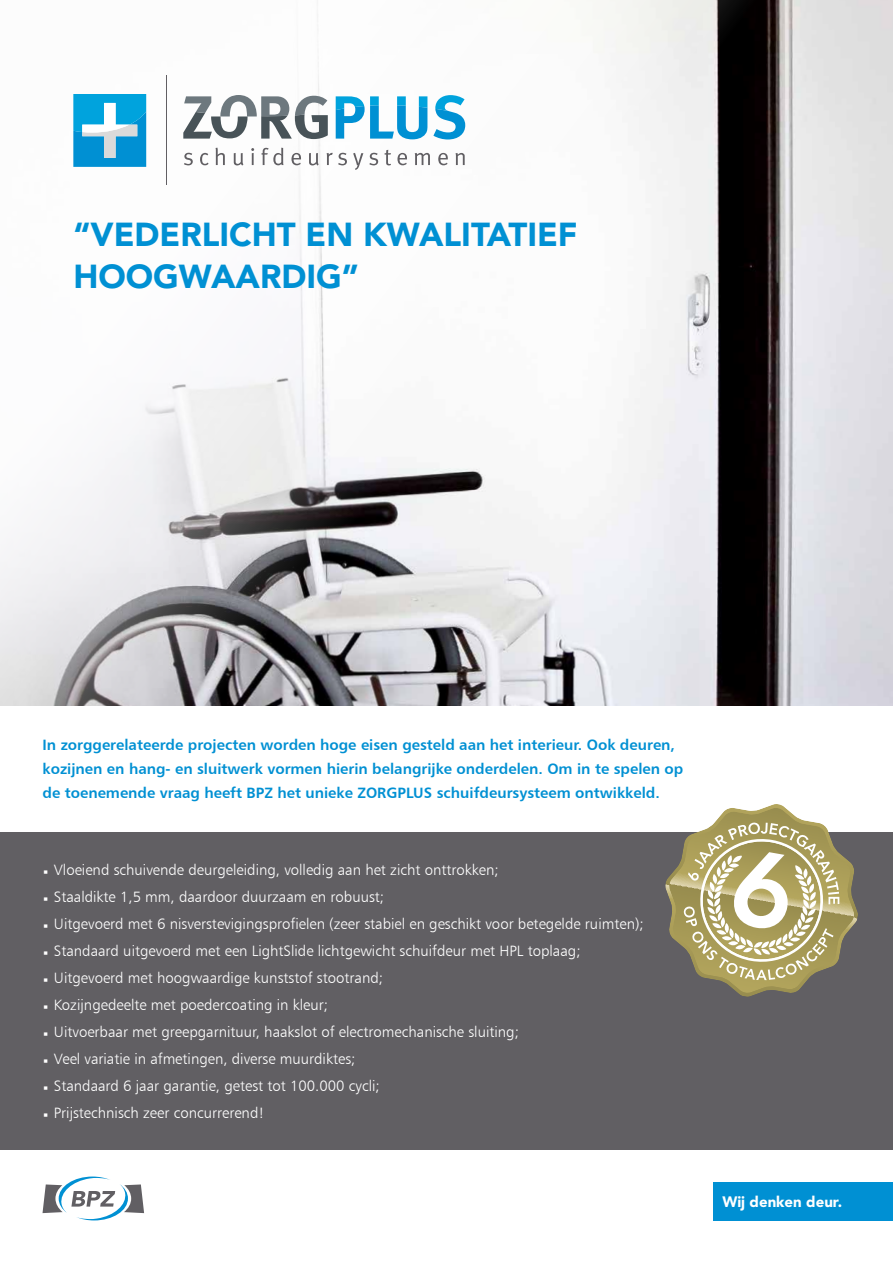
<style>
.page{position:relative;width:893px;height:1263px;background:#fff}
.page>*{position:absolute;margin:0;border:0;box-sizing:border-box;transform-origin:0 0}
.t1{font:900 33px/42px "Avenir LT Std";color:#0090d3}
.t2{font:15px "Humanist 777 BT Light B";color:#fff}
.t3{font:15px/24px "Humanist 777 BT Bold B";color:#0090d3}
.t4{font:900 15px "Avenir LT Std";color:#fff}
.s1{font-family:"Verdana"}
</style>
<div class="page">
<img style="left:0;top:0;width:893px;height:706px">
<svg style="left:184px;top:153px;width:9px;height:12px"></svg>
<svg style="left:200px;top:153px;width:9px;height:12px"></svg>
<svg style="left:216px;top:148px;width:9px;height:17px"></svg>
<svg style="left:234px;top:153px;width:9px;height:13px"></svg>
<svg style="left:251px;top:148px;width:3px;height:17px"></svg>
<svg style="left:262px;top:148px;width:21px;height:17px"></svg>
<svg style="left:291px;top:153px;width:10px;height:12px"></svg>
<svg style="left:309px;top:153px;width:10px;height:13px"></svg>
<svg style="left:327px;top:153px;width:20px;height:12px"></svg>
<svg style="left:353px;top:153px;width:10px;height:17px"></svg>
<svg style="left:369px;top:153px;width:9px;height:12px"></svg>
<svg style="left:385px;top:150px;width:6px;height:15px"></svg>
<svg style="left:397px;top:153px;width:10px;height:12px"></svg>
<svg style="left:415px;top:153px;width:15px;height:12px"></svg>
<svg style="left:438px;top:153px;width:10px;height:12px"></svg>
<svg style="left:455px;top:153px;width:10px;height:12px"></svg>
<svg style="left:433px;top:95px;width:32px;height:44px"></svg>
<svg style="left:336px;top:96px;width:91px;height:43px"></svg>
<svg style="left:183px;top:95px;width:145px;height:44px"></svg>
<svg style="left:73px;top:94px;width:73px;height:73px;background:#35abdc"></svg>
<hr style="left:166px;top:76px;width:1px;height:109px;background:#615f63">
<div style="left:714px;top:1182px;width:179px;height:38px;background:#0090d3"></div>
<div style="left:0;top:831px;width:893px;height:319px;background:#615f63"></div>
<svg style="left:665px;top:804px;width:193px;height:193px"></svg>
<svg style="left:43px;top:1176px;width:101px;height:44px"></svg>
<h1 class="t1" style="left:73px;top:216px;width:506px">“VEDERLICHT EN KWALITATIEF<br>HOOGWAARDIG”</h1>
<p class="t3" style="left:43px;top:734px;width:642px">In zorggerelateerde projecten worden hoge eisen gesteld aan het interieur. Ook deuren, kozijnen en hang- en sluitwerk vormen hierin belangrijke onderdelen. Om in te spelen op de toenemende vraag heeft BPZ het unieke ZORGPLUS schuifdeursysteem ontwikkeld.</p>
<p class="t2" style="left:43px;top:863px;width:457px"><span class="s1">▪</span> Vloeiend schuivende deurgeleiding, volledig aan het zicht onttrokken;</p>
<p class="t2" style="left:43px;top:890px;width:342px"><span class="s1">▪</span> Staaldikte 1,5 mm, daardoor duurzaam en robuust;</p>
<p class="t2" style="left:43px;top:917px;width:602px"><span class="s1">▪</span> Uitgevoerd met 6 nisverstevigingsprofielen (zeer stabiel en geschikt voor betegelde ruimten);</p>
<p class="t2" style="left:43px;top:944px;width:539px"><span class="s1">▪</span> Standaard uitgevoerd met een LightSlide lichtgewicht schuifdeur met HPL toplaag;</p>
<p class="t2" style="left:43px;top:971px;width:341px"><span class="s1">▪</span> Uitgevoerd met hoogwaardige kunststof stootrand;</p>
<p class="t2" style="left:43px;top:998px;width:286px"><span class="s1">▪</span> Kozijngedeelte met poedercoating in kleur;</p>
<p class="t2" style="left:43px;top:1025px;width:477px"><span class="s1">▪</span> Uitvoerbaar met greepgarnituur, haakslot of electromechanische sluiting;</p>
<p class="t2" style="left:43px;top:1052px;width:314px"><span class="s1">▪</span> Veel variatie in afmetingen, diverse muurdiktes;</p>
<p class="t2" style="left:43px;top:1079px;width:338px"><span class="s1">▪</span> Standaard 6 jaar garantie, getest tot 100.000 cycli;</p>
<p class="t2" style="left:43px;top:1106px;width:223px"><span class="s1">▪</span> Prijstechnisch zeer concurrerend!</p>
<p class="t4" style="left:722px;top:1196px;width:121px">Wij denken deur.</p>
</div>
